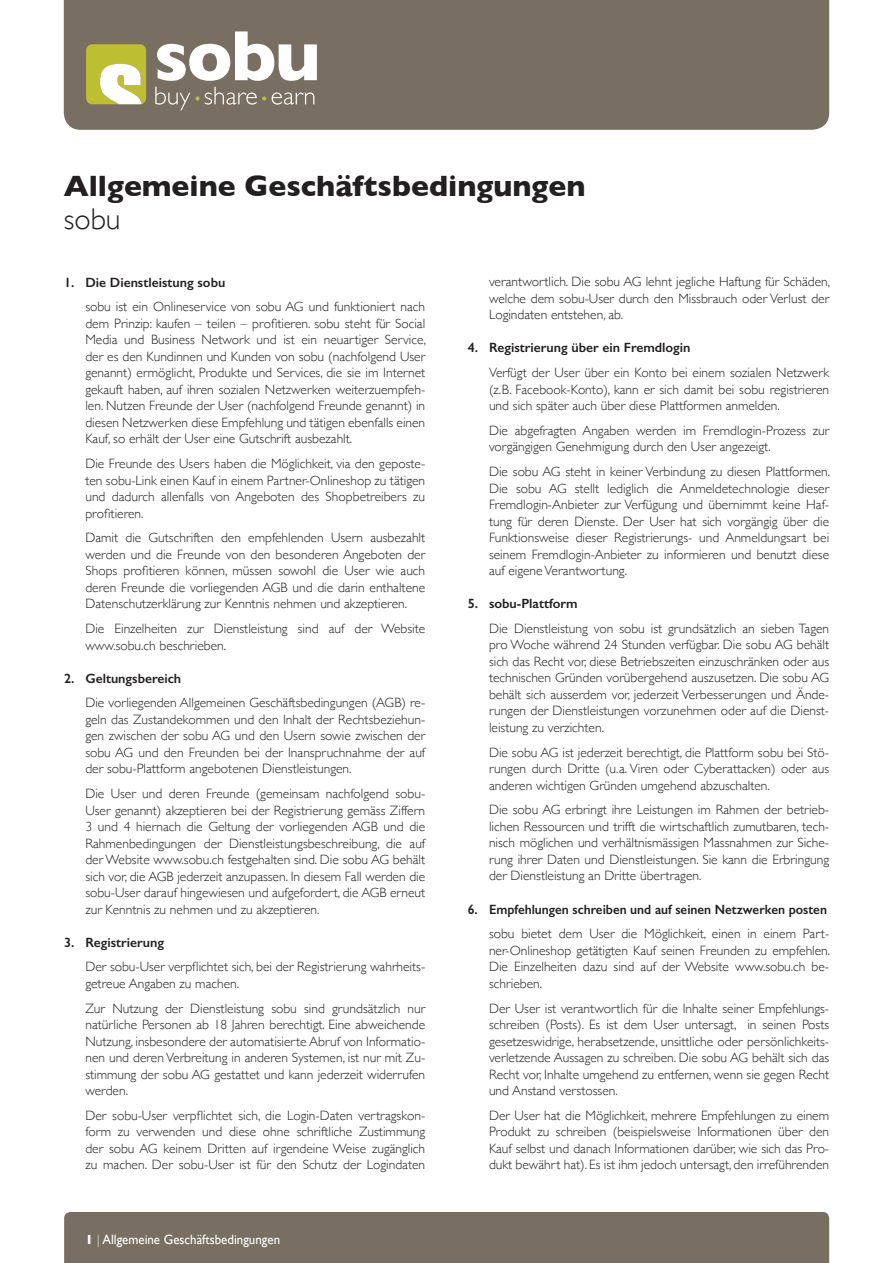
<style>
.page{position:relative;width:893px;height:1263px;background:#fff}
.page>*{position:absolute;margin:0;border:0;box-sizing:border-box;transform-origin:0 0}
.t1{font:700 30px "Gill Sans";color:#231f20}
.t2{font:300 30px "Gill Sans";color:#231f20}
.t3{font:300 13.5px/16.5px "Gill Sans";color:#231f20;text-align:justify}
.t4{font:600 13.5px "Gill Sans";color:#231f20}
.t5{font:600 13.5px "Gill Sans";color:#231f20;scale:.96 1}
.t6{font:13.5px "Gill Sans";color:#fff;scale:.96 1}
.s1{font-weight:700}
.s2{color:#c7beb2}
</style>
<div class="page">
<div style="left:64px;top:1212px;width:765px;height:51px;background:#786e61"></div>
<div style="left:64px;top:0;width:765px;height:130px;background:#786e61"></div>
<svg style="left:272px;top:92px;width:42px;height:13px"></svg>
<svg style="left:157px;top:31px;width:160px;height:50px"></svg>
<svg style="left:86px;top:44px;width:60px;height:60px"></svg>
<svg style="left:155px;top:87px;width:111px;height:23px;background:#887f73"></svg>
<h1 class="t1" style="left:64px;top:162px;width:523px">Allgemeine Geschäftsbedingungen</h1>
<h1 class="t2" style="left:64px;top:195px;width:58px">sobu</h1>
<p class="t4" style="left:64px;top:274px;width:163px">1. Die Dienstleistung sobu</p>
<p class="t3" style="left:85px;top:298px;width:342px">sobu ist ein Onlineservice von sobu AG und funktioniert nach dem Prinzip: kaufen – teilen – profitieren. sobu steht für Social Media und Business Network und ist ein neuartiger Service, der es den Kundinnen und Kunden von sobu (nachfolgend User genannt) ermöglicht, Produkte und Services, die sie im Internet gekauft haben, auf ihren sozialen Netzwerken weiterzuempfeh&shy;len. Nutzen Freunde der User (nachfolgend Freunde genannt) in diesen Netzwerken diese Empfehlung und tätigen ebenfalls einen Kauf, so erhält der User eine Gutschrift ausbezahlt.</p>
<p class="t3" style="left:85px;top:455px;width:341px">Die Freunde des Users haben die Möglichkeit, via den geposte&shy;ten sobu-Link einen Kauf in einem Partner-Onlineshop zu tätigen und dadurch allenfalls von Angeboten des Shopbetreibers zu profitieren.</p>
<p class="t3" style="left:85px;top:529px;width:341px">Damit die Gutschriften den empfehlenden Usern ausbezahlt werden und die Freunde von den besonderen Angeboten der Shops profitieren können, müssen sowohl die User wie auch deren Freunde die vorliegenden AGB und die darin enthaltene Datenschutzerklärung zur Kenntnis nehmen und akzeptieren.</p>
<p class="t3" style="left:85px;top:620px;width:341px">Die Einzelheiten zur Dienstleistung sind auf der Website www.sobu.ch beschrieben.</p>
<p class="t4" style="left:64px;top:670px;width:119px">2. Geltungsbereich</p>
<p class="t3" style="left:85px;top:694px;width:341px">Die vorliegenden Allgemeinen Geschäftsbedingungen (AGB) re&shy;geln das Zustandekommen und den Inhalt der Rechtsbeziehun&shy;gen zwischen der sobu AG und den Usern sowie zwischen der sobu AG und den Freunden bei der Inanspruchnahme der auf der sobu-Plattform angebotenen Dienstleistungen.</p>
<p class="t3" style="left:85px;top:785px;width:341px">Die User und deren Freunde (gemeinsam nachfolgend sobu-User genannt) akzeptieren bei der Registrierung gemäss Ziffern 3 und 4 hiernach die Geltung der vorliegenden AGB und die Rahmenbedingungen der Dienstleistungsbeschreibung, die auf der Website www.sobu.ch festgehalten sind. Die sobu AG behält sich vor, die AGB jederzeit anzupassen. In diesem Fall werden die sobu-User darauf hingewiesen und aufgefordert, die AGB erneut zur Kenntnis zu nehmen und zu akzeptieren.</p>
<p class="t4" style="left:64px;top:934px;width:101px">3. Registrierung</p>
<p class="t3" style="left:85px;top:958px;width:341px">Der sobu-User verpflichtet sich, bei der Registrierung wahrheits&shy;getreue Angaben zu machen.</p>
<p class="t3" style="left:85px;top:999px;width:341px">Zur Nutzung der Dienstleistung sobu sind grundsätzlich nur natürliche Personen ab 18 Jahren berechtigt. Eine abweichende Nutzung, insbesondere der automatisierte Abruf von Informatio&shy;nen und deren Verbreitung in anderen Systemen, ist nur mit Zu&shy;stimmung der sobu AG gestattet und kann jederzeit widerrufen werden.</p>
<p class="t3" style="left:85px;top:1106px;width:341px">Der sobu-User verpflichtet sich, die Login-Daten vertragskon&shy;form zu verwenden und diese ohne schriftliche Zustimmung der sobu AG keinem Dritten auf irgendeine Weise zugänglich zu machen. Der sobu-User ist für den Schutz der Logindaten</p>
<p class="t6" style="left:85px;top:1231px;width:204px"><span class="s1">1</span> <span class="s2">|</span> Allgemeine Geschäftsbedingungen</p>
<p class="t3" style="left:489px;top:273px;width:343px">verantwortlich. Die sobu AG lehnt jegliche Haftung für Schäden, welche dem sobu-User durch den Missbrauch oder Verlust der Logindaten entstehen, ab.</p>
<p class="t4" style="left:468px;top:340px;width:224px">4. Registrierung über ein Fremdlogin</p>
<p class="t3" style="left:489px;top:364px;width:342px">Verfügt der User über ein Konto bei einem sozialen Netzwerk (z.B. Facebook-Konto), kann er sich damit bei sobu registrieren und sich später auch über diese Plattformen anmelden.</p>
<p class="t3" style="left:489px;top:422px;width:342px">Die abgefragten Angaben werden im Fremdlogin-Prozess zur vorgängigen Genehmigung durch den User angezeigt.</p>
<p class="t3" style="left:489px;top:463px;width:343px">Die sobu AG steht in keiner Verbindung zu diesen Plattformen.<br>Die sobu AG stellt lediglich die Anmeldetechnologie dieser Fremdlogin-Anbieter zur Verfügung und übernimmt keine Haf&shy;tung für deren Dienste. Der User hat sich vorgängig über die Funktionsweise dieser Registrierungs- und Anmeldungsart bei seinem Fremdlogin-Anbieter zu informieren und benutzt diese auf eigene Verantwortung.</p>
<p class="t4" style="left:468px;top:595px;width:111px">5. sobu-Plattform</p>
<p class="t3" style="left:489px;top:620px;width:342px">Die Dienstleistung von sobu ist grundsätzlich an sieben Tagen pro Woche während 24 Stunden verfügbar. Die sobu AG behält sich das Recht vor, diese Betriebszeiten einzuschränken oder aus technischen Gründen vorübergehend auszusetzen. Die sobu AG behält sich ausserdem vor, jederzeit Verbesserungen und Ände&shy;rungen der Dienstleistungen vorzunehmen oder auf die Dienst&shy;leistung zu verzichten.</p>
<p class="t3" style="left:489px;top:743px;width:342px">Die sobu AG ist jederzeit berechtigt, die Plattform sobu bei Stö&shy;rungen durch Dritte (u.a. Viren oder Cyberattacken) oder aus anderen wichtigen Gründen umgehend abzuschalten.</p>
<p class="t3" style="left:489px;top:801px;width:342px">Die sobu AG erbringt ihre Leistungen im Rahmen der betrieb&shy;lichen Ressourcen und trifft die wirtschaftlich zumutbaren, tech&shy;nisch möglichen und verhältnismässigen Massnahmen zur Siche&shy;rung ihrer Daten und Dienstleistungen. Sie kann die Erbringung der Dienstleistung an Dritte übertragen.</p>
<p class="t5" style="left:468px;top:901px;width:376px">6. Empfehlungen schreiben und auf seinen Netzwerken posten</p>
<p class="t3" style="left:489px;top:925px;width:343px">sobu bietet dem User die Möglichkeit, einen in einem Part&shy;ner-Onlineshop getätigten Kauf seinen Freunden zu empfehlen.<br>Die Einzelheiten dazu sind auf der Website www.sobu.ch be&shy;schrieben.</p>
<p class="t3" style="left:489px;top:999px;width:342px">Der User ist verantwortlich für die Inhalte seiner Empfehlungs&shy;schreiben (Posts). Es ist dem User untersagt, in seinen Posts gesetzeswidrige, herabsetzende, unsittliche oder persönlichkeits&shy;verletzende Aussagen zu schreiben. Die sobu AG behält sich das Recht vor, Inhalte umgehend zu entfernen, wenn sie gegen Recht und Anstand verstossen.</p>
<p class="t3" style="left:489px;top:1106px;width:342px">Der User hat die Möglichkeit, mehrere Empfehlungen zu einem Produkt zu schreiben (beispielsweise Informationen über den Kauf selbst und danach Informationen darüber, wie sich das Pro&shy;dukt bewährt hat). Es ist ihm jedoch untersagt, den irreführenden</p>
</div>
